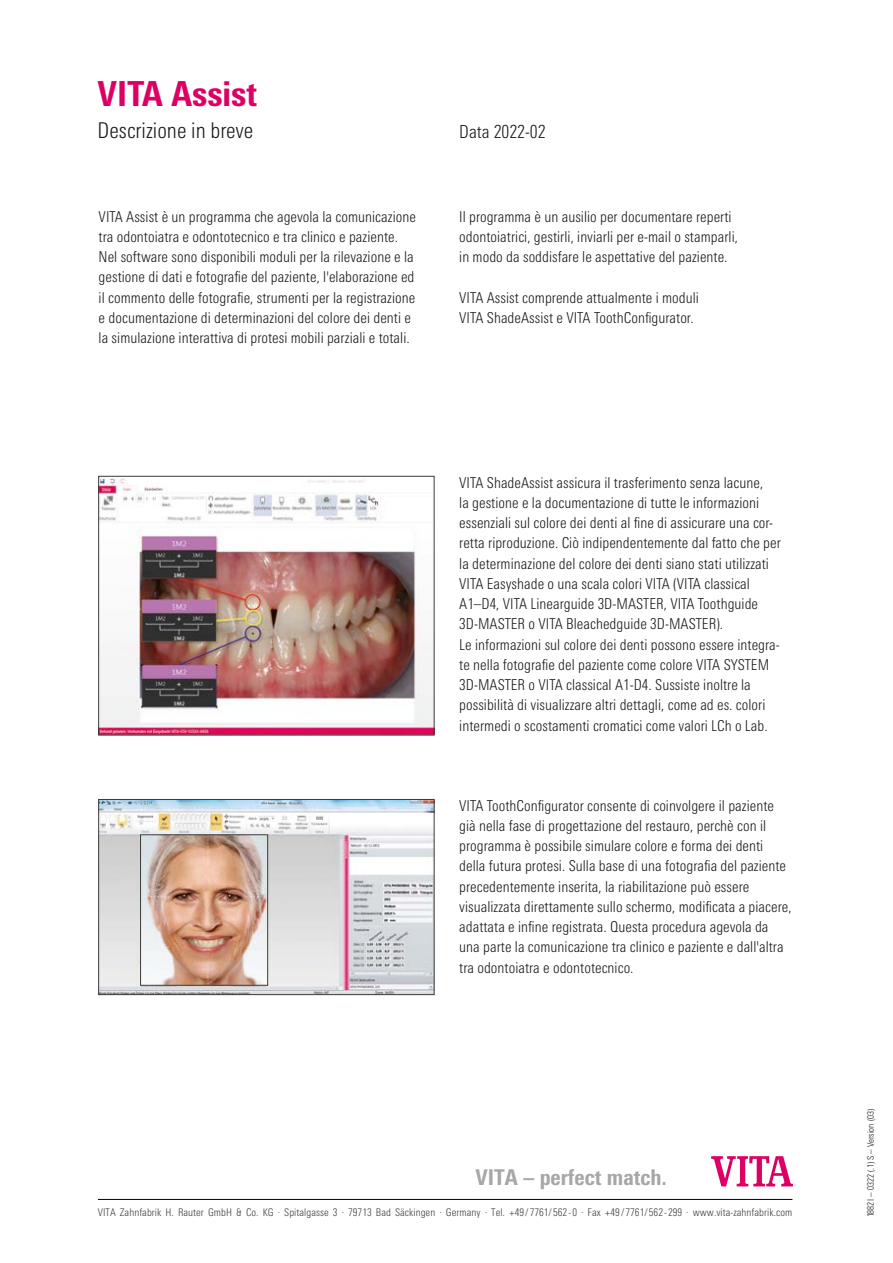
<style>
.page{position:relative;width:893px;height:1263px;background:#fff}
.page>*{position:absolute;margin:0;border:0;box-sizing:border-box;transform-origin:0 0}
.t1{font:800 condensed 34.5px "Univers Next Pro";color:#dd0064}
.t2{font:800 condensed 21.75px "Univers Next Pro";color:#a7a7a8}
.t3{font:300 condensed 21.75px "Univers Next Pro";color:#1a1a1a}
.t4{font:300 condensed 18px "Univers Next Pro";color:#1a1a1a}
.t5{font:300 condensed 15px/20.2px "Univers Next Pro";letter-spacing:.005em;color:#1a1a1a}
.t6{font:300 condensed 10.5px "Univers Next Pro";letter-spacing:.005em;color:#3b3b3a}
.t7{font:300 condensed 9px "Univers Next Pro";letter-spacing:.005em;color:#1a1a1a}
</style>
<div class="page">
<img style="left:100px;top:478px;width:332px;height:255px">
<div style="left:98px;top:476px;width:336px;height:259px;border:1px solid #3b3b3a"></div>
<img style="left:100px;top:801px;width:332px;height:192px">
<div style="left:98px;top:799px;width:336px;height:196px;border:1px solid #3b3b3a"></div>
<img style="left:142px;top:836px;width:124px;height:147px">
<div style="left:140px;top:834px;width:128px;height:151px;border:1px solid #3b3b3a"></div>
<hr style="left:98px;top:1199px;width:694px;height:1px;background:#000">
<svg style="left:711px;top:1156px;width:82px;height:30px"></svg>
<h1 class="t1" style="left:98px;top:74px;width:161px">VITA Assist</h1>
<h2 class="t3" style="left:98px;top:118px;width:157px">Descrizione in breve</h2>
<p class="t4" style="left:459px;top:121px;width:88px">Data 2022-02</p>
<p class="t5" style="left:99px;top:206px;width:319px">VITA Assist è un programma che agevola la comunicazione tra odontoiatra e odontotecnico e tra clinico e paziente.<br>Nel software sono disponibili moduli per la rilevazione e la gestione di dati e fotografie del paziente, l'elaborazione ed il commento delle fotografie, strumenti per la registrazione e documentazione di determinazioni del colore dei denti e la simulazione interattiva di protesi mobili parziali e totali.</p>
<p class="t5" style="left:459px;top:206px;width:280px">Il programma è un ausilio per documentare reperti odontoiatrici, gestirli, inviarli per e-mail o stamparli, in modo da soddisfare le aspettative del paziente.</p>
<p class="t5" style="left:459px;top:287px;width:241px">VITA Assist comprende attualmente i moduli<br>VITA ShadeAssist e VITA ToothConfigurator.</p>
<p class="t5" style="left:459px;top:472px;width:323px">VITA ShadeAssist assicura il trasferimento senza lacune,<br>la gestione e la documentazione di tutte le informazioni essenziali sul colore dei denti al fine di assicurare una cor&shy;retta riproduzione. Ciò indipendentemente dal fatto che per la determinazione del colore dei denti siano stati utilizzati VITA Easyshade o una scala colori VITA (VITA classical A1–D4, VITA Linearguide 3D-MASTER, VITA Toothguide 3D-MASTER o VITA Bleachedguide 3D-MASTER).<br>Le informazioni sul colore dei denti possono essere integra&shy;te nella fotografie del paziente come colore VITA SYSTEM 3D-MASTER o VITA classical A1-D4. Sussiste inoltre la possibilità di visualizzare altri dettagli, come ad es. colori intermedi o scostamenti cromatici come valori LCh o Lab.</p>
<p class="t5" style="left:459px;top:795px;width:334px">VITA ToothConfigurator consente di coinvolgere il paziente già nella fase di progettazione del restauro, perchè con il programma è possibile simulare colore e forma dei denti della futura protesi. Sulla base di una fotografia del paziente precedentemente inserita, la riabilitazione può essere visualizzata direttamente sullo schermo, modificata a piacere, adattata e infine registrata. Questa procedura agevola da una parte la comunicazione tra clinico e paziente e dall'altra tra odontoiatra e odontotecnico.</p>
<h2 class="t2" style="left:475px;top:1164px;width:193px">VITA – perfect match.</h2>
<p class="t6" style="left:98px;top:1206px;width:696px">VITA Zahnfabrik H. Rauter GmbH &amp; Co. KG · Spitalgasse 3 · 79713 Bad Säckingen · Germany · Tel. +49/7761/562-0 · Fax +49/7761/562-299 · www.vita-zahnfabrik.com</p>
<p class="t7" style="left:865px;top:1217px;width:110px;rotate:-90deg">1882I – 0322 (.1) S – Version (03)</p>
</div>
